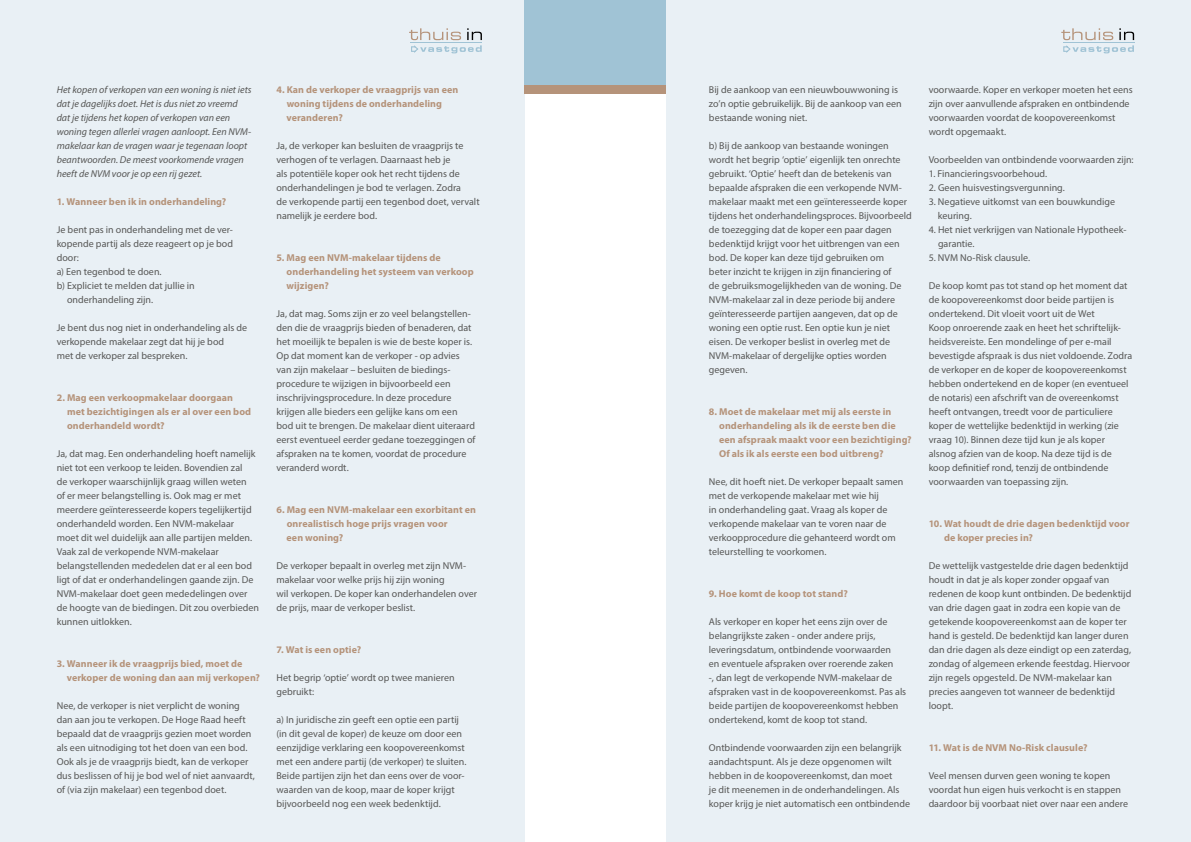
<style>
.page{position:relative;width:1191px;height:842px;background:#fff}
.page>*{position:absolute;margin:0;border:0;box-sizing:border-box;transform-origin:0 0}
.t1{font:10px/14px "Myriad Pro";color:#575756}
.t2{font:700 10px/14px "Myriad Pro";letter-spacing:.005em;color:#b5937a}
.t3{font:italic 10px/14px "Myriad Pro";color:#575756}
</style>
<div class="page">
<div style="left:0;top:0;width:524px;height:842px;background:#e9f0f5"></div>
<div style="left:666px;top:0;width:525px;height:842px;background:#e9f0f5"></div>
<div style="left:524px;top:0;width:142px;height:85px;background:#a0c3d5"></div>
<div style="left:524px;top:85px;width:142px;height:9px;background:#b5937a"></div>
<svg style="left:409px;top:28px;width:73px;height:25px"></svg>
<svg style="left:1061px;top:28px;width:73px;height:25px"></svg>
<p class="t3" style="left:57px;top:82px;width:196px">Het kopen of verkopen van een woning is niet iets dat je dagelijks doet. Het is dus niet zo vreemd dat je tijdens het kopen of verkopen van een woning tegen allerlei vragen aanloopt. Een NVM&shy;makelaar kan de vragen waar je tegenaan loopt beantwoorden. De meest voorkomende vragen heeft de NVM voor je op een rij gezet.</p>
<p class="t2" style="left:57px;top:194px;width:171px">1. Wanneer ben ik in onderhandeling?</p>
<p class="t1" style="left:57px;top:222px;width:178px">Je bent pas in onderhandeling met de ver-</p>
<p class="t1" style="left:57px;top:236px;width:178px">kopende partij als deze reageert op je bod</p>
<p class="t1" style="left:57px;top:250px;width:24px">door:</p>
<p class="t1" style="left:57px;top:264px;width:106px">a) Een tegenbod te doen.</p>
<p class="t1" style="left:57px;top:278px;width:140px">b) Expliciet te melden dat jullie in</p>
<p class="t1" style="left:67px;top:292px;width:88px">onderhandeling zijn.</p>
<p class="t1" style="left:57px;top:320px;width:192px">Je bent dus nog niet in onderhandeling als de verkopende makelaar zegt dat hij je bod<br>met de verkoper zal bespreken.</p>
<p class="t2" style="left:67px;top:390px;width:186px;text-indent:-10px">2. Mag een verkoopmakelaar doorgaan met bezichtigingen als er al over een bod onderhandeld wordt?</p>
<p class="t1" style="left:57px;top:446px;width:204px">Ja, dat mag. Een onderhandeling hoeft namelijk niet tot een verkoop te leiden. Bovendien zal<br>de verkoper waarschijnlijk graag willen weten<br>of er meer belangstelling is. Ook mag er met meerdere geïnteresseerde kopers tegelijkertijd onderhandeld worden. Een NVM-makelaar<br>moet dit wel duidelijk aan alle partijen melden.<br>Vaak zal de verkopende NVM-makelaar belangstellenden mededelen dat er al een bod ligt of dat er onderhandelingen gaande zijn. De NVM-makelaar doet geen mededelingen over de hoogte van de biedingen. Dit zou overbieden kunnen uitlokken.</p>
<p class="t2" style="left:67px;top:656px;width:195px;text-indent:-10px">3. Wanneer ik de vraagprijs bied, moet de verkoper de woning dan aan mij verkopen?</p>
<p class="t1" style="left:57px;top:698px;width:200px">Nee, de verkoper is niet verplicht de woning dan aan jou te verkopen. De Hoge Raad heeft bepaald dat de vraagprijs gezien moet worden als een uitnodiging tot het doen van een bod.<br>Ook als je de vraagprijs biedt, kan de verkoper dus beslissen of hij je bod wel of niet aanvaardt, of (via zijn makelaar) een tegenbod doet.</p>
<p class="t2" style="left:286px;top:82px;width:173px;text-indent:-10px">4. Kan de verkoper de vraagprijs van een woning tijdens de onderhandeling veranderen?</p>
<p class="t1" style="left:276px;top:138px;width:205px">Ja, de verkoper kan besluiten de vraagprijs te verhogen of te verlagen. Daarnaast heb je<br>als potentiële koper ook het recht tijdens de onderhandelingen je bod te verlagen. Zodra<br>de verkopende partij een tegenbod doet, vervalt namelijk je eerdere bod.</p>
<p class="t2" style="left:286px;top:250px;width:189px;text-indent:-10px">5. Mag een NVM-makelaar tijdens de onderhandeling het systeem van verkoop wijzigen?</p>
<p class="t1" style="left:276px;top:306px;width:200px">Ja, dat mag. Soms zijn er zo veel belangstellen&shy;den die de vraagprijs bieden of benaderen, dat het moeilijk te bepalen is wie de beste koper is.<br>Op dat moment kan de verkoper - op advies van zijn makelaar – besluiten de biedings&shy;procedure te wijzigen in bijvoorbeeld een inschrijvingsprocedure. In deze procedure krijgen alle bieders een gelijke kans om een bod uit te brengen. De makelaar dient uiteraard eerst eventueel eerder gedane toezeggingen of afspraken na te komen, voordat de procedure veranderd wordt.</p>
<p class="t2" style="left:286px;top:502px;width:191px;text-indent:-10px">6. Mag een NVM-makelaar een exorbitant en onrealistisch hoge prijs vragen voor<br>een woning?</p>
<p class="t1" style="left:276px;top:558px;width:202px">De verkoper bepaalt in overleg met zijn NVM&shy;makelaar voor welke prijs hij zijn woning<br>wil verkopen. De koper kan onderhandelen over de prijs, maar de verkoper beslist.</p>
<p class="t2" style="left:276px;top:642px;width:86px">7. Wat is een optie?</p>
<p class="t1" style="left:276px;top:670px;width:180px">Het begrip ‘optie’ wordt op twee manieren gebruikt:</p>
<p class="t1" style="left:276px;top:712px;width:191px">a) In juridische zin geeft een optie een partij (in dit geval de koper) de keuze om door een eenzijdige verklaring een koopovereenkomst met een andere partij (de verkoper) te sluiten.<br>Beide partijen zijn het dan eens over de voor&shy;waarden van de koop, maar de koper krijgt bijvoorbeeld nog een week bedenktijd.</p>
<p class="t1" style="left:709px;top:82px;width:194px">Bij de aankoop van een nieuwbouwwoning is zo’n optie gebruikelijk. Bij de aankoop van een bestaande woning niet.</p>
<p class="t1" style="left:709px;top:138px;width:204px">b) Bij de aankoop van bestaande woningen wordt het begrip ‘optie’ eigenlijk ten onrechte gebruikt. ‘Optie’ heeft dan de betekenis van bepaalde afspraken die een verkopende NVM&shy;makelaar maakt met een geïnteresseerde koper tijdens het onderhandelingsproces. Bijvoorbeeld de toezegging dat de koper een paar dagen bedenktijd krijgt voor het uitbrengen van een bod. De koper kan deze tijd gebruiken om<br>beter inzicht te krijgen in zijn financiering of<br>de gebruiksmogelijkheden van de woning. De NVM-makelaar zal in deze periode bij andere geïnteresseerde partijen aangeven, dat op de woning een optie rust. Een optie kun je niet eisen. De verkoper beslist in overleg met de NVM-makelaar of dergelijke opties worden gegeven.</p>
<p class="t2" style="left:719px;top:404px;width:194px;text-indent:-10px">8. Moet de makelaar met mij als eerste in onderhandeling als ik de eerste ben die een afspraak maakt voor een bezichtiging?<br>Of als ik als eerste een bod uitbreng?</p>
<p class="t1" style="left:709px;top:474px;width:196px">Nee, dit hoeft niet. De verkoper bepaalt samen met de verkopende makelaar met wie hij<br>in onderhandeling gaat. Vraag als koper de verkopende makelaar van te voren naar de verkoopprocedure die gehanteerd wordt om teleurstelling te voorkomen.</p>
<p class="t2" style="left:709px;top:586px;width:140px">9. Hoe komt de koop tot stand?</p>
<p class="t1" style="left:709px;top:614px;width:199px">Als verkoper en koper het eens zijn over de belangrijkste zaken - onder andere prijs, leveringsdatum, ontbindende voorwaarden<br>en eventuele afspraken over roerende zaken<br>-, dan legt de verkopende NVM-makelaar de afspraken vast in de koopovereenkomst. Pas als beide partijen de koopovereenkomst hebben ondertekend, komt de koop tot stand.</p>
<p class="t1" style="left:709px;top:740px;width:203px">Ontbindende voorwaarden zijn een belangrijk aandachtspunt. Als je deze opgenomen wilt hebben in de koopovereenkomst, dan moet<br>je dit meenemen in de onderhandelingen. Als koper krijg je niet automatisch een ontbindende</p>
<p class="t1" style="left:928px;top:82px;width:205px">voorwaarde. Koper en verkoper moeten het eens zijn over aanvullende afspraken en ontbindende voorwaarden voordat de koopovereenkomst wordt opgemaakt.</p>
<p class="t1" style="left:928px;top:152px;width:206px">Voorbeelden van ontbindende voorwaarden zijn:</p>
<p class="t1" style="left:928px;top:166px;width:120px">1. Financieringsvoorbehoud.</p>
<p class="t1" style="left:928px;top:180px;width:138px">2. Geen huisvestingsvergunning.</p>
<p class="t1" style="left:938px;top:194px;width:179px;text-indent:-9px">3. Negatieve uitkomst van een bouwkundige keuring.</p>
<p class="t1" style="left:938px;top:222px;width:190px;text-indent:-9px">4. Het niet verkrijgen van Nationale Hypotheek&shy;garantie.</p>
<p class="t1" style="left:928px;top:250px;width:103px">5. NVM No-Risk clausule.</p>
<p class="t1" style="left:928px;top:278px;width:205px">De koop komt pas tot stand op het moment dat de koopovereenkomst door beide partijen is ondertekend. Dit vloeit voort uit de Wet<br>Koop onroerende zaak en heet het schriftelijk&shy;heidsvereiste. Een mondelinge of per e-mail bevestigde afspraak is dus niet voldoende. Zodra de verkoper en de koper de koopovereenkomst hebben ondertekend en de koper (en eventueel de notaris) een afschrift van de overeenkomst heeft ontvangen, treedt voor de particuliere koper de wettelijke bedenktijd in werking (zie vraag 10). Binnen deze tijd kun je als koper alsnog afzien van de koop. Na deze tijd is de koop definitief rond, tenzij de ontbindende voorwaarden van toepassing zijn.</p>
<p class="t2" style="left:944px;top:516px;width:187px;text-indent:-15px">10. Wat houdt de drie dagen bedenktijd voor de koper precies in?</p>
<p class="t1" style="left:928px;top:558px;width:204px">De wettelijk vastgestelde drie dagen bedenktijd houdt in dat je als koper zonder opgaaf van redenen de koop kunt ontbinden. De bedenktijd van drie dagen gaat in zodra een kopie van de getekende koopovereenkomst aan de koper ter hand is gesteld. De bedenktijd kan langer duren dan drie dagen als deze eindigt op een zaterdag, zondag of algemeen erkende feestdag. Hiervoor zijn regels opgesteld. De NVM-makelaar kan precies aangeven tot wanneer de bedenktijd loopt.</p>
<p class="t2" style="left:928px;top:740px;width:160px">11. Wat is de NVM No-Risk clausule?</p>
<p class="t1" style="left:928px;top:768px;width:201px">Veel mensen durven geen woning te kopen voordat hun eigen huis verkocht is en stappen daardoor bij voorbaat niet over naar een andere</p>
</div>
